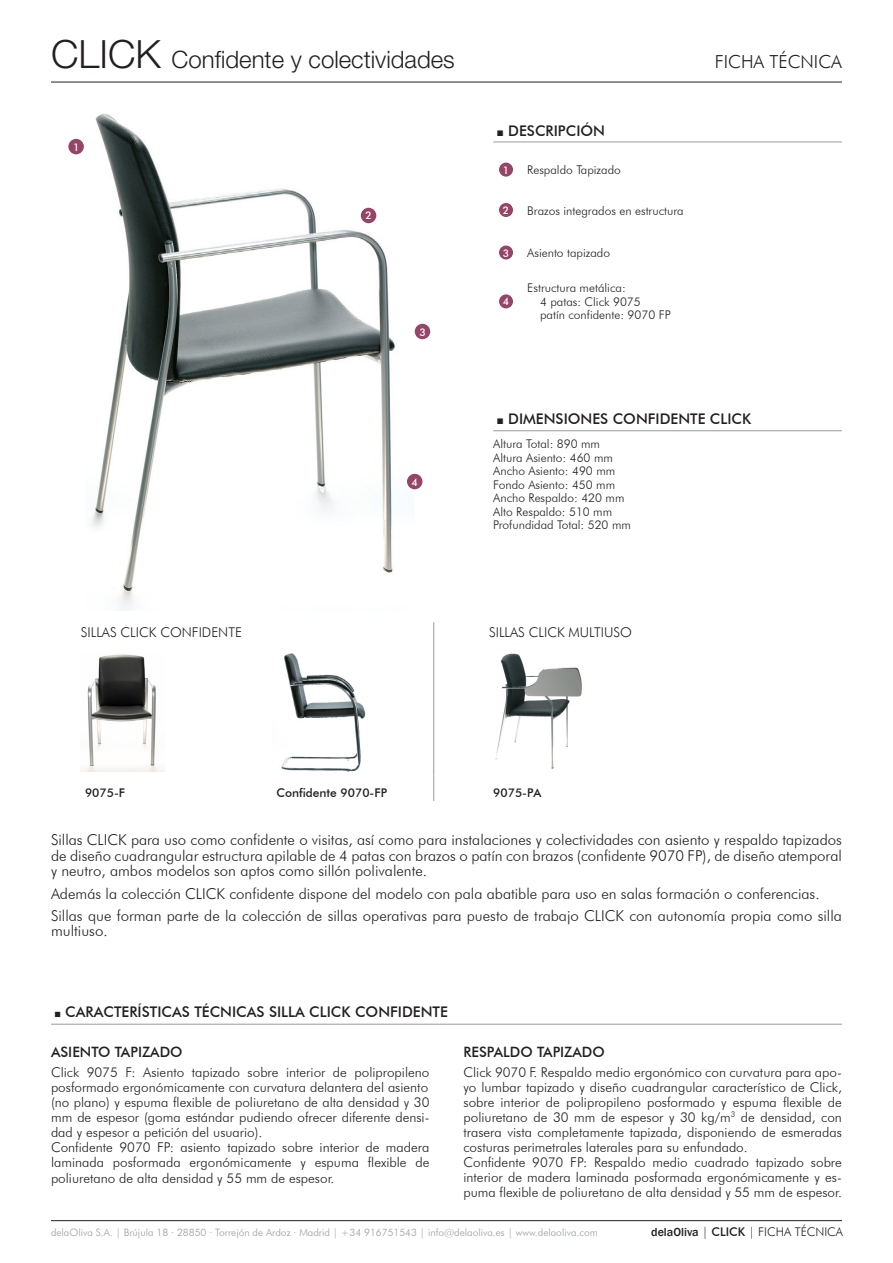
<style>
.page{position:relative;width:893px;height:1263px;background:#fff}
.page>*{position:absolute;margin:0;border:0;box-sizing:border-box;transform-origin:0 0}
.t1{font:300 24px "Helvetica Neue LT Std";color:#231f20}
.t2{font:300 18px "Futura BT";color:#231f20}
.Texto_Característ{font:300 15px/15.8px "Futura BT";color:#231f20;text-align:justify}
.ViñetasCastellano{font:500 14.7px "Futura BT";color:#231f20}
.Títulos_Caracterí{font:500 14.25px "Futura BT";color:#231f20}
.Texto_Característ-2{font:300 13.5px/15px "Futura BT";color:#231f20;text-align:justify}
.t3{font:300 12px "Futura BT";color:#231f20}
.ViñetasCastellano-2{font:500 12px "Futura BT";color:#231f20}
.Texto_Característ-3{font:500 10.5px "Futura BT";color:#fff}
.t4{font:300 10.2px "Futura BT";color:#999b9e}
.s1{font-size:39px}
.s2{font-family:"Arial Narrow";font-weight:400;font-size:12px}
.s3{font-family:"Arial Narrow";font-weight:400;font-size:11.25px}
.s4{font-family:"Franklin Gothic";font-weight:500}
.s5{font-weight:500}
</style>
<div class="page">
<img style="left:91px;top:113px;width:304px;height:497px">
<div style="left:68px;top:138px;width:17px;height:17px;background:#964467;border-radius:50%"></div>
<div style="left:67px;top:137px;width:18px;height:19px;border:2px solid #fff;border-radius:50%"></div>
<div style="left:360px;top:207px;width:17px;height:17px;background:#964467;border-radius:50%"></div>
<div style="left:359px;top:206px;width:19px;height:19px;border:2px solid #fff;border-radius:50%"></div>
<div style="left:406px;top:473px;width:17px;height:17px;background:#964467;border-radius:50%"></div>
<div style="left:405px;top:472px;width:19px;height:19px;border:2px solid #fff;border-radius:50%"></div>
<hr style="left:493px;top:142px;width:34px;height:1px;background:#999b9e">
<hr style="left:527px;top:142px;width:315px;height:1px;background:#999b9e">
<div style="left:498px;top:162px;width:16px;height:15px;background:#964467;border-radius:50%"></div>
<div style="left:497px;top:161px;width:17px;height:17px;border:2px solid #fff;border-radius:50%"></div>
<div style="left:498px;top:202px;width:16px;height:16px;background:#964467;border-radius:50%"></div>
<div style="left:497px;top:201px;width:17px;height:17px;border:2px solid #fff;border-radius:50%"></div>
<div style="left:498px;top:245px;width:16px;height:15px;background:#964467;border-radius:50%"></div>
<div style="left:497px;top:244px;width:17px;height:17px;border:2px solid #fff;border-radius:50%"></div>
<div style="left:498px;top:294px;width:16px;height:15px;background:#964467;border-radius:50%"></div>
<div style="left:497px;top:293px;width:17px;height:17px;border:2px solid #fff;border-radius:50%"></div>
<div style="left:414px;top:323px;width:17px;height:17px;background:#964467;border-radius:50%"></div>
<div style="left:413px;top:322px;width:19px;height:19px;border:2px solid #fff;border-radius:50%"></div>
<hr style="left:493px;top:430px;width:349px;height:1px;background:#999b9e">
<svg style="left:433px;top:622px;width:1px;height:26px"></svg>
<hr style="left:433px;top:648px;width:1px;height:127px;background:#999b9e">
<svg style="left:433px;top:775px;width:1px;height:26px"></svg>
<img style="left:83px;top:654px;width:81px;height:117px">
<img style="left:281px;top:653px;width:85px;height:118px">
<img style="left:495px;top:653px;width:87px;height:116px">
<hr style="left:51px;top:1024px;width:791px;height:1px;background:#999b9e">
<hr style="left:51px;top:1220px;width:791px;height:1px;background:#231f20">
<hr style="left:51px;top:82px;width:791px;height:1px;background:#231f20">
<h1 class="t1" style="left:51px;top:45px;width:405px"><span class="s1">CLICK</span> Confidente y colectividades</h1>
<h2 class="t2" style="left:715px;top:51px;width:129px">FICHA TÉCNICA</h2>
<p class="Texto_Característ-3" style="left:73px;top:140px;width:8px">1</p>
<p class="Texto_Característ-3" style="left:365px;top:209px;width:8px">2</p>
<p class="Texto_Característ-3" style="left:419px;top:325px;width:8px">3</p>
<p class="Texto_Característ-3" style="left:412px;top:475px;width:8px">4</p>
<p class="ViñetasCastellano" style="left:497px;top:121px;width:109px"><span class="s2">■</span> DESCRIPCIÓN</p>
<p class="Texto_Característ-3" style="left:503px;top:163px;width:8px">1</p>
<p class="t3" style="left:527px;top:163px;width:95px">Respaldo Tapizado</p>
<p class="Texto_Característ-3" style="left:503px;top:204px;width:8px">2</p>
<p class="t3" style="left:527px;top:203px;width:158px">Brazos integrados en estructura</p>
<p class="Texto_Característ-3" style="left:503px;top:246px;width:8px">3</p>
<p class="t3" style="left:527px;top:245px;width:84px">Asiento tapizado</p>
<p class="Texto_Característ-3" style="left:503px;top:295px;width:8px">4</p>
<p class="t3" style="left:527px;top:281px;width:100px">Estructura metálica:</p>
<p class="t3" style="left:540px;top:294px;width:102px">4 patas: Click 9075</p>
<p class="t3" style="left:540px;top:308px;width:132px">patín confidente: 9070 FP</p>
<p class="ViñetasCastellano" style="left:497px;top:410px;width:255px"><span class="s2">■</span> DIMENSIONES CONFIDENTE CLICK</p>
<p class="t3" style="left:493px;top:437px;width:108px">Altura Total: 890 mm</p>
<p class="t3" style="left:493px;top:450px;width:121px">Altura Asiento: 460 mm</p>
<p class="t3" style="left:493px;top:464px;width:123px">Ancho Asiento: 490 mm</p>
<p class="t3" style="left:493px;top:477px;width:123px">Fondo Asiento: 450 mm</p>
<p class="t3" style="left:493px;top:491px;width:133px">Ancho Respaldo: 420 mm</p>
<p class="t3" style="left:493px;top:504px;width:120px">Alto Respaldo: 510 mm</p>
<p class="t3" style="left:493px;top:518px;width:139px">Profundidad Total: 520 mm</p>
<p class="Texto_Característ-2" style="left:81px;top:624px;width:163px">SILLAS CLICK CONFIDENTE</p>
<p class="Texto_Característ-2" style="left:489px;top:624px;width:144px">SILLAS CLICK MULTIUSO</p>
<p class="ViñetasCastellano-2" style="left:85px;top:785px;width:42px">9075-F</p>
<p class="ViñetasCastellano-2" style="left:276px;top:785px;width:112px">Confidente 9070-FP</p>
<p class="ViñetasCastellano-2" style="left:493px;top:785px;width:50px">9075-PA</p>
<p class="Texto_Característ" style="left:51px;top:831px;width:792px">Sillas CLICK para uso como confidente o visitas, así como para instalaciones y colectividades con asiento y respaldo tapizados de diseño cuadrangular estructura apilable de 4 patas con brazos o patín con brazos (confidente 9070 FP), de diseño atemporal y neutro, ambos modelos son aptos como sillón polivalente.</p>
<p class="Texto_Característ" style="left:51px;top:885px;width:770px">Además la colección CLICK confidente dispone del modelo con pala abatible para uso en salas formación o conferencias.</p>
<p class="Texto_Característ" style="left:51px;top:907px;width:792px">Sillas que forman parte de la colección de sillas operativas para puesto de trabajo CLICK con autonomía propia como silla multiuso.</p>
<p class="ViñetasCastellano" style="left:55px;top:1003px;width:394px"><span class="s3">■</span> CARACTERÍSTICAS TÉCNICAS SILLA CLICK CONFIDENTE</p>
<p class="Títulos_Caracterí" style="left:51px;top:1043px;width:133px">ASIENTO TAPIZADO</p>
<p class="Texto_Característ-2" style="left:51px;top:1064px;width:380px">Click 9075 F: Asiento tapizado sobre interior de polipropileno posformado ergonómicamente con curvatura delantera del asiento</p>
<p class="Texto_Característ-2" style="left:51px;top:1094px;width:380px">(no plano) y espuma flexible de poliuretano de alta densidad y 30 mm de espesor (goma estándar pudiendo ofrecer diferente densi&shy;dad y espesor a petición del usuario).</p>
<p class="Texto_Característ-2" style="left:51px;top:1139px;width:380px">Confidente 9070 FP: asiento tapizado sobre interior de madera laminada posformada ergonómicamente y espuma flexible de</p>
<p class="Texto_Característ-2" style="left:51px;top:1170px;width:285px">poliuretano de alta densidad y 55 mm de espesor.</p>
<p class="Títulos_Caracterí" style="left:463px;top:1043px;width:143px">RESPALDO TAPIZADO</p>
<p class="Texto_Característ-2" style="left:463px;top:1064px;width:380px">Click 9070 F. Respaldo medio ergonómico con curvatura para apo&shy;yo lumbar tapizado y diseño cuadrangular característico de Click, sobre interior de polipropileno posformado y espuma flexible de poliuretano de 30 mm de espesor y 30 kg/m<sup>3</sup> de densidad, con trasera vista completamente tapizada, disponiendo de esmeradas costuras perimetrales laterales para su enfundado.</p>
<p class="Texto_Característ-2" style="left:463px;top:1154px;width:380px">Confidente 9070 FP: Respaldo medio cuadrado tapizado sobre interior de madera laminada posformada ergonómicamente y es&shy;puma flexible de poliuretano de alta densidad y 55 mm de espesor.</p>
<p class="t4" style="left:51px;top:1226px;width:548px">delaOliva S.A. | Brújula 18 · 28850 · Torrejón de Ardoz · Madrid | +34 916751543 | info@delaoliva.es | www.delaoliva.com</p>
<p class="t3" style="left:651px;top:1224px;width:193px"><span class="s4">delaOliva</span> | <span class="s5">CLICK</span> | FICHA TÉCNICA</p>
</div>
